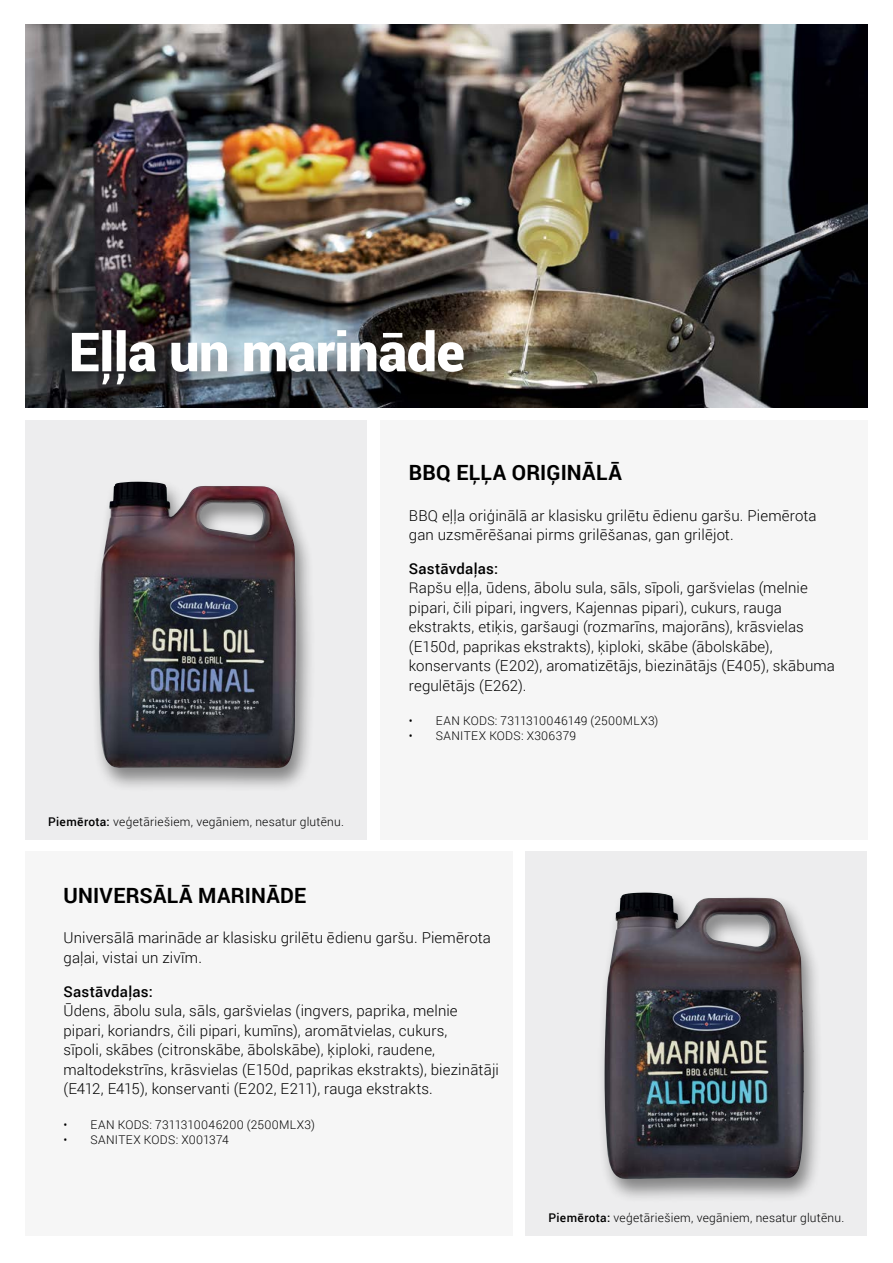
<style>
.page{position:relative;width:893px;height:1263px;background:#fff}
.page>*{position:absolute;margin:0;border:0;box-sizing:border-box;transform-origin:0 0}
.t1{font:900 54px "Roboto";letter-spacing:-.01em;color:#fff}
.t2{font:700 21px "Roboto";letter-spacing:.015em;color:#000}
.t3{font:300 15px/19.5px "Roboto";letter-spacing:.01em;color:#000}
.t4{font:500 15px "Roboto";letter-spacing:.02em;color:#000}
.t5{font:300 12px "Roboto";letter-spacing:.02em;color:#000}
.s1{font-weight:500}
</style>
<div class="page">
<div style="left:26px;top:420px;width:341px;height:420px;background:#ededee"></div>
<div style="left:526px;top:851px;width:341px;height:385px;background:#ededee"></div>
<div style="left:380px;top:420px;width:487px;height:420px;background:#f6f6f6"></div>
<div style="left:26px;top:851px;width:487px;height:385px;background:#f6f6f6"></div>
<div style="left:91px;top:478px;width:226px;height:315px;background:#000;opacity:.45"></div>
<img style="left:99px;top:482px;width:198px;height:286px">
<div style="left:596px;top:889px;width:228px;height:314px;background:#000;opacity:.45"></div>
<img style="left:604px;top:892px;width:200px;height:287px">
<img style="left:26px;top:25px;width:841px;height:382px">
<div style="left:64px;top:327px;width:419px;height:81px;background:#000;opacity:.45"></div>
<h1 class="t1" style="left:69px;top:314px;width:397px">Eļļa un marināde</h1>
<p class="t5" style="left:48px;top:813px;width:297px"><span class="s1">Piemērota:</span> veģetāriešiem, vegāniem, nesatur glutēnu.</p>
<h2 class="t2" style="left:409px;top:458px;width:214px">BBQ EĻĻA ORIĢINĀLĀ</h2>
<p class="t3" style="left:409px;top:505px;width:409px">BBQ eļļa oriģinālā ar klasisku grilētu ēdienu garšu. Piemērota gan uzsmērēšanai pirms grilēšanas, gan grilējot.</p>
<p class="t4" style="left:409px;top:558px;width:91px">Sastāvdaļas:</p>
<p class="t3" style="left:409px;top:578px;width:428px">Rapšu eļļa, ūdens, ābolu sula, sāls, sīpoli, garšvielas (melnie pipari, čili pipari, ingvers, Kajennas pipari), cukurs, rauga ekstrakts, etiķis, garšaugi (rozmarīns, majorāns), krāsvielas (E150d, paprikas ekstrakts), ķiploki, skābe (ābolskābe), konservants (E202), aromatizētājs, biezinātājs (E405), skābuma regulētājs (E262).</p>
<p class="t5" style="left:409px;top:713px;width:251px">• EAN KODS: 7311310046149 (2500MLX3)</p>
<p class="t5" style="left:409px;top:728px;width:169px">• SANITEX KODS: X306379</p>
<h2 class="t2" style="left:64px;top:880px;width:244px">UNIVERSĀLĀ MARINĀDE</h2>
<p class="t3" style="left:64px;top:927px;width:429px">Universālā marināde ar klasisku grilētu ēdienu garšu. Piemērota gaļai, vistai un zivīm.</p>
<p class="t4" style="left:64px;top:981px;width:91px">Sastāvdaļas:</p>
<p class="t3" style="left:64px;top:1000px;width:437px">Ūdens, ābolu sula, sāls, garšvielas (ingvers, paprika, melnie pipari, koriandrs, čili pipari, kumīns), aromātvielas, cukurs,<br>sīpoli, skābes (citronskābe, ābolskābe), ķiploki, raudene, maltodekstrīns, krāsvielas (E150d, paprikas ekstrakts), biezinātāji (E412, E415), konservanti (E202, E211), rauga ekstrakts.</p>
<p class="t5" style="left:64px;top:1116px;width:253px">• EAN KODS: 7311310046200 (2500MLX3)</p>
<p class="t5" style="left:64px;top:1131px;width:167px">• SANITEX KODS: X001374</p>
<p class="t5" style="left:549px;top:1209px;width:297px"><span class="s1">Piemērota:</span> veģetāriešiem, vegāniem, nesatur glutēnu.</p>
</div>
